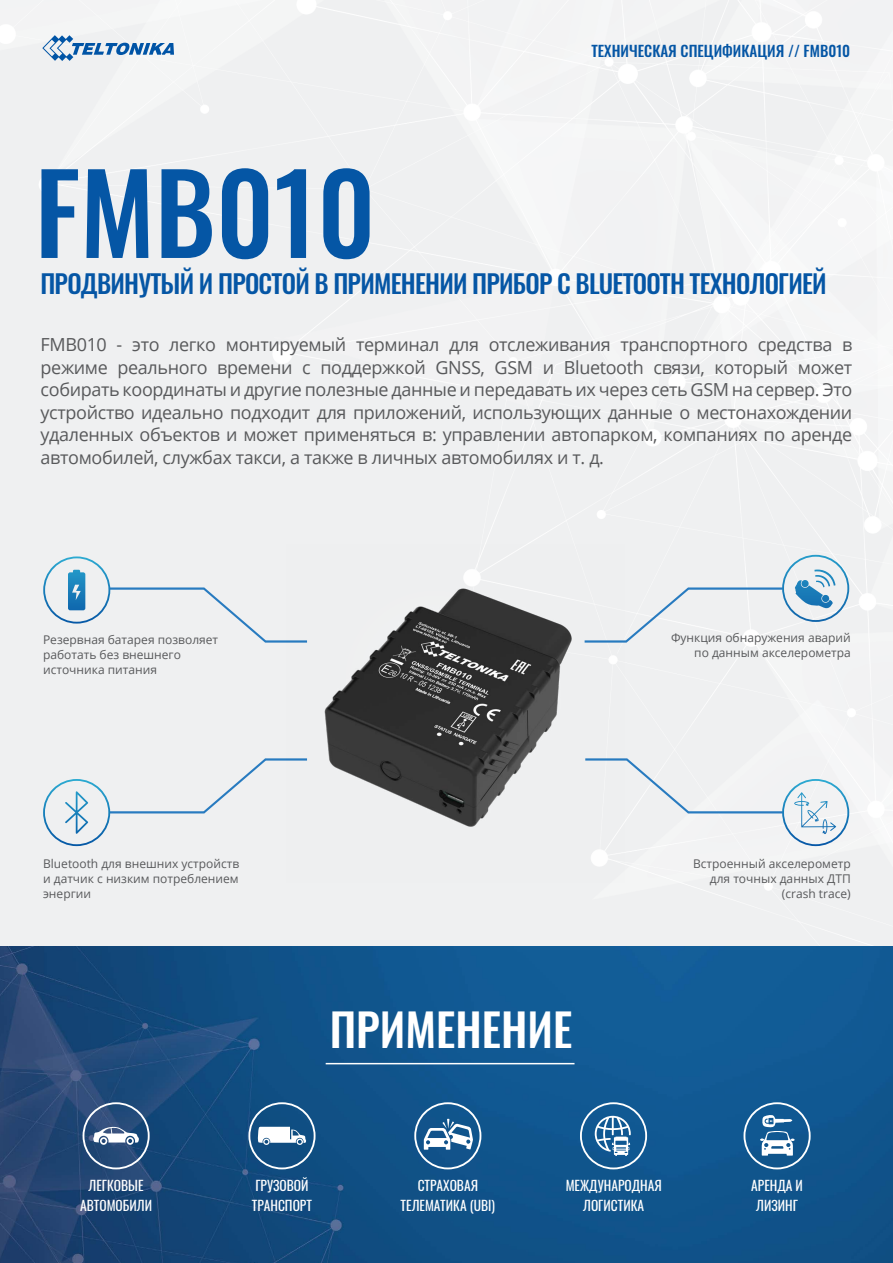
<style>
.page{position:relative;width:893px;height:1263px;background:#fff}
.page>*{position:absolute;margin:0;border:0;box-sizing:border-box;transform-origin:0 0}
.t1{font:500 109.5px "Oswald";color:#0556a5}
.t2{font:500 45px "Oswald";color:#fff}
.t3{font:500 25.5px "Oswald";letter-spacing:-.03em;color:#0556a5}
.t4{font:18px/22.5px "Open Sans";letter-spacing:-.02em;color:#58595b;text-align:justify}
.t5{font:500 15px "Oswald";color:#0556a5}
.t6{font:13.5px/19.5px "Oswald";color:#fff;text-align:center}
.t7{font:12px/15px "Open Sans";color:#58595b;text-align:right}
</style>
<div class="page">
<img style="left:0;top:946px;width:893px;height:317px">
<div style="left:220px;top:465px;width:428px;height:428px;background:#eff0f1;border-radius:214px"></div>
<img style="left:286px;top:545px;width:339px;height:338px">
<svg style="left:583px;top:757px;width:266px;height:89px"></svg>
<svg style="left:43px;top:556px;width:266px;height:88px"></svg>
<svg style="left:583px;top:555px;width:266px;height:89px"></svg>
<div style="left:43px;top:757px;width:266px;height:89px;background:#eff0f1"></div>
<svg style="left:42px;top:35px;width:132px;height:26px"></svg>
<svg style="left:83px;top:1102px;width:67px;height:67px;background:#4a698f"></svg>
<svg style="left:248px;top:1102px;width:68px;height:67px"></svg>
<svg style="left:414px;top:1102px;width:67px;height:67px"></svg>
<svg style="left:743px;top:1102px;width:68px;height:67px;background:#427aa7"></svg>
<svg style="left:580px;top:1102px;width:67px;height:67px;background:#4079a7"></svg>
<hr style="left:326px;top:1063px;width:248px;height:1px;background:#fff">
<h1 class="t1" style="left:35px;top:156px;width:342px">FMB010</h1>
<p class="t5" style="left:591px;top:43px;width:260px">ТЕХНИЧЕСКАЯ СПЕЦИФИКАЦИЯ // FMB010</p>
<h3 class="t3" style="left:40px;top:270px;width:788px">ПРОДВИНУТЫЙ И ПРОСТОЙ В ПРИМЕНЕНИИ ПРИБОР С BLUETOOTH ТЕХНОЛОГИЕЙ</h3>
<p class="t4" style="left:41px;top:333px;width:813px">FMB010 - это легко монтируемый терминал для отслеживания транспортного средства в режиме реального времени с поддержкой GNSS, GSM и Bluetooth связи, который может собирать координаты и другие полезные данные и передавать их через сеть GSM на сервер. Это устройство идеально подходит для приложений, использующих данные о местонахождении удаленных объектов и может применяться в: управлении автопарком, компаниях по аренде автомобилей, службах такси, а также в личных автомобилях и т. д.</p>
<p class="t7" style="left:43px;top:632px;width:177px;text-align:left">Резервная батарея позволяет работать без внешнего источника питания</p>
<p class="t7" style="left:43px;top:856px;width:198px;text-align:justify">Bluetooth для внешних устройств и датчик с низким потреблением энергии</p>
<h2 class="t2" style="left:330px;top:1006px;width:244px">ПРИМЕНЕНИЕ</h2>
<p class="t7" style="left:671px;top:630px;width:181px">Функция обнаружения аварий по данным акселерометра</p>
<p class="t7" style="left:693px;top:856px;width:159px">Встроенный акселерометр для точных данных ДТП (crash trace)</p>
<p class="t6" style="left:80px;top:1175px;width:73px">ЛЕГКОВЫЕ<br>АВТОМОБИЛИ</p>
<p class="t6" style="left:252px;top:1175px;width:62px;text-align:left">ГРУЗОВОЙ<br>ТРАНСПОРТ</p>
<p class="t6" style="left:401px;top:1175px;width:96px">СТРАХОВАЯ<br>ТЕЛЕМАТИКА (UBI)</p>
<p class="t6" style="left:751px;top:1175px;width:53px">АРЕНДА И<br>ЛИЗИНГ</p>
<p class="t6" style="left:566px;top:1175px;width:98px">МЕЖДУНАРОДНАЯ<br>ЛОГИСТИКА</p>
</div>
